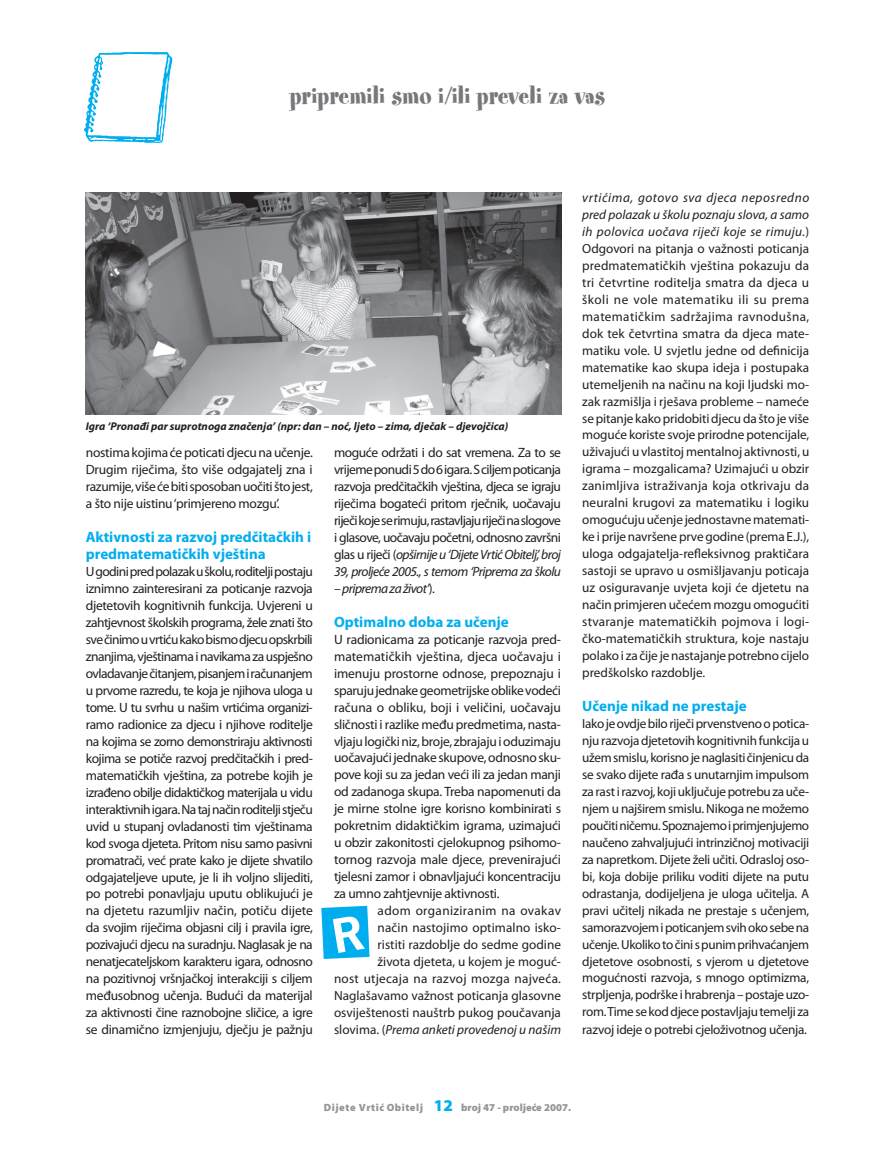
<style>
.page{position:relative;width:893px;height:1170px;background:#fff}
.page>*{position:absolute;margin:0;border:0;box-sizing:border-box;transform-origin:0 0}
.t1{font:27px "Spumoni LP";letter-spacing:.01em;color:#76787b}
.t2{font:700 15px/17.2px "Myriad Pro";color:#00aeef}
.t3{font:13.5px/17px "Myriad Pro";letter-spacing:-.02em;color:#231f20;text-align:justify}
.t4{font:italic 13.5px "Myriad Pro";letter-spacing:-.04em;color:#231f20}
.t5{font:13.2px/17px "Myriad Pro";color:#231f20;text-align:justify}
.t6{font:italic 700 11.25px "Myriad Pro";color:#231f20}
.t7{font:900 10.5px "Myriad Pro";letter-spacing:.05em;color:#939598}
.s1{font-style:italic}
.s2{font-style:normal}
.s3{font-size:16.5px;color:#00aeef}
</style>
<div class="page">
<img style="left:83px;top:52px;width:90px;height:92px">
<img style="left:86px;top:192px;width:475px;height:222px">
<svg style="left:321px;top:905px;width:48px;height:53px;background:#15b4f0"></svg>
<h1 class="t1" style="left:290px;top:86px;width:317px">pripremili smo i/ili preveli za vas</h1>
<p class="t6" style="left:86px;top:422px;width:424px">Igra ‘Pronađi par suprotnoga značenja’ (npr: dan – noć, ljeto – zima, dječak – djevojčica)</p>
<p class="t3" style="left:86px;top:445px;width:228px">nostima kojima će poticati djecu na učenje.<br>Drugim riječima, što više odgajatelj zna i razumije, više će biti sposoban uočiti što jest, a što nije uistinu ‘primjereno mozgu’.</p>
<p class="t2" style="left:86px;top:529px;width:227px">Aktivnosti za razvoj predčitačkih i predmatematičkih vještina</p>
<p class="t3" style="left:86px;top:564px;width:228px">U godini pred polazak u školu, roditelji postaju iznimno zainteresirani za poticanje razvoja djetetovih kognitivnih funkcija. Uvjereni u zahtjevnost školskih programa, žele znati što sve činimo u vrtiću kako bismo djecu opskrbili znanjima, vještinama i navikama za uspješno ovladavanje čitanjem, pisanjem i računanjem u prvome razredu, te koja je njihova uloga u tome. U tu svrhu u našim vrtićima organizi&shy;ramo radionice za djecu i njihove roditelje na kojima se zorno demonstriraju aktivnosti kojima se potiče razvoj predčitačkih i pred&shy;matematičkih vještina, za potrebe kojih je izrađeno obilje didaktičkog materijala u vidu interaktivnih igara. Na taj način roditelji stječu uvid u stupanj ovladanosti tim vještinama kod svoga djeteta. Pritom nisu samo pasivni promatrači, već prate kako je dijete shvatilo odgajateljeve upute, je li ih voljno slijediti, po potrebi ponavljaju uputu oblikujući je na djetetu razumljiv način, potiču dijete da svojim riječima objasni cilj i pravila igre, pozivajući djecu na suradnju. Naglasak je na nenatjecateljskom karakteru igara, odnosno na pozitivnoj vršnjačkoj interakciji s ciljem međusobnog učenja. Budući da materijal za aktivnosti čine raznobojne sličice, a igre se dinamično izmjenjuju, dječju je pažnju</p>
<p class="t3" style="left:334px;top:445px;width:228px">moguće održati i do sat vremena. Za to se vrijeme ponudi 5 do 6 igara. S ciljem poticanja razvoja predčitačkih vještina, djeca se igraju riječima bogateći pritom rječnik, uočavaju riječi koje se rimuju, rastavljaju riječi na slogove i glasove, uočavaju početni, odnosno završni glas u riječi (<span class="s1">opširnije u ‘Dijete Vrtić Obitelj’, broj 39, proljeće 2005., s temom ‘Priprema za školu</span></p>
<p class="t4" style="left:334px;top:583px;width:102px">– priprema za život’<span class="s2">).</span></p>
<p class="t2" style="left:334px;top:614px;width:176px">Optimalno doba za učenje</p>
<p class="t3" style="left:334px;top:631px;width:228px">U radionicama za poticanje razvoja pred&shy;matematičkih vještina, djeca uočavaju i imenuju prostorne odnose, prepoznaju i sparuju jednake geometrijske oblike vodeći računa o obliku, boji i veličini, uočavaju sličnosti i razlike među predmetima, nasta&shy;vljaju logički niz, broje, zbrajaju i oduzimaju uočavajući jednake skupove, odnosno sku&shy;pove koji su za jedan veći ili za jedan manji od zadanoga skupa. Treba napomenuti da je mirne stolne igre korisno kombinirati s pokretnim didaktičkim igrama, uzimajući u obzir zakonitosti cjelokupnog psihomo&shy;tornog razvoja male djece, prevenirajući tjelesni zamor i obnavljajući koncentraciju za umno zahtjevnije aktivnosti.</p>
<p class="t5" style="left:334px;top:903px;width:228px;text-align:right">adom organiziranim na ovakav<br>način nastojimo optimalno isko-<br>ristiti razdoblje do sedme godine<br>života djeteta, u kojem je moguć-<br>nost utjecaja na razvoj mozga najveća.<br>Naglašavamo važnost poticanja glasovne osviještenosti nauštrb pukog poučavanja slovima. (<span class="s1">Prema anketi provedenoj u našim</span></p>
<p class="t5" style="left:582px;top:190px;width:228px"><span class="s1">vrtićima, gotovo sva djeca neposredno pred polazak u školu poznaju slova, a samo ih polovica uočava riječi koje se rimuju.</span>)<br>Odgovori na pitanja o važnosti poticanja predmatematičkih vještina pokazuju da tri četvrtine roditelja smatra da djeca u školi ne vole matematiku ili su prema matematičkim sadržajima ravnodušna, dok tek četvrtina smatra da djeca mate&shy;matiku vole. U svjetlu jedne od definicija matematike kao skupa ideja i postupaka utemeljenih na načinu na koji ljudski mo&shy;zak razmišlja i rješava probleme – nameće se pitanje kako pridobiti djecu da što je više moguće koriste svoje prirodne potencijale, uživajući u vlastitoj mentalnoj aktivnosti, u igrama – mozgalicama? Uzimajući u obzir zanimljiva istraživanja koja otkrivaju da neuralni krugovi za matematiku i logiku omogućuju učenje jednostavne matemati&shy;ke i prije navršene prve godine (prema E.J.), uloga odgajatelja-refleksivnog praktičara sastoji se upravo u osmišljavanju poticaja uz osiguravanje uvjeta koji će djetetu na način primjeren učećem mozgu omogućiti stvaranje matematičkih pojmova i logi&shy;čko-matematičkih struktura, koje nastaju polako i za čije je nastajanje potrebno cijelo predškolsko razdoblje.</p>
<p class="t2" style="left:582px;top:698px;width:166px">Učenje nikad ne prestaje</p>
<p class="t5" style="left:582px;top:716px;width:228px">Iako je ovdje bilo riječi prvenstveno o potica&shy;nju razvoja djetetovih kognitivnih funkcija u užem smislu, korisno je naglasiti činjenicu da se svako dijete rađa s unutarnjim impulsom za rast i razvoj, koji uključuje potrebu zauče&shy;njem u najširem smislu. Nikoga ne možemo poučiti ničemu. Spoznajemo i primjenjujemo naučeno zahvaljujući intrinzičnoj motivaciji za napretkom. Dijete želi učiti. Odrasloj oso&shy;bi, koja dobije priliku voditi dijete na putu odrastanja, dodijeljena je uloga učitelja. A pravi učitelj nikada ne prestaje s učenjem, samorazvojem i poticanjem svih oko sebe na učenje. Ukoliko to čini s punim prihvaćanjem djetetove osobnosti, s vjerom u djetetove mogućnosti razvoja, s mnogo optimizma, strpljenja, podrške i hrabrenja – postaje uzo&shy;rom. Time se kod djece postavljaju temelji za razvoj ideje o potrebi cjeloživotnog učenja.</p>
<p class="t7" style="left:324px;top:1101px;width:248px">Dijete Vrtić Obitelj <span class="s3">12</span> broj 47 - proljeće 2007.</p>
</div>
